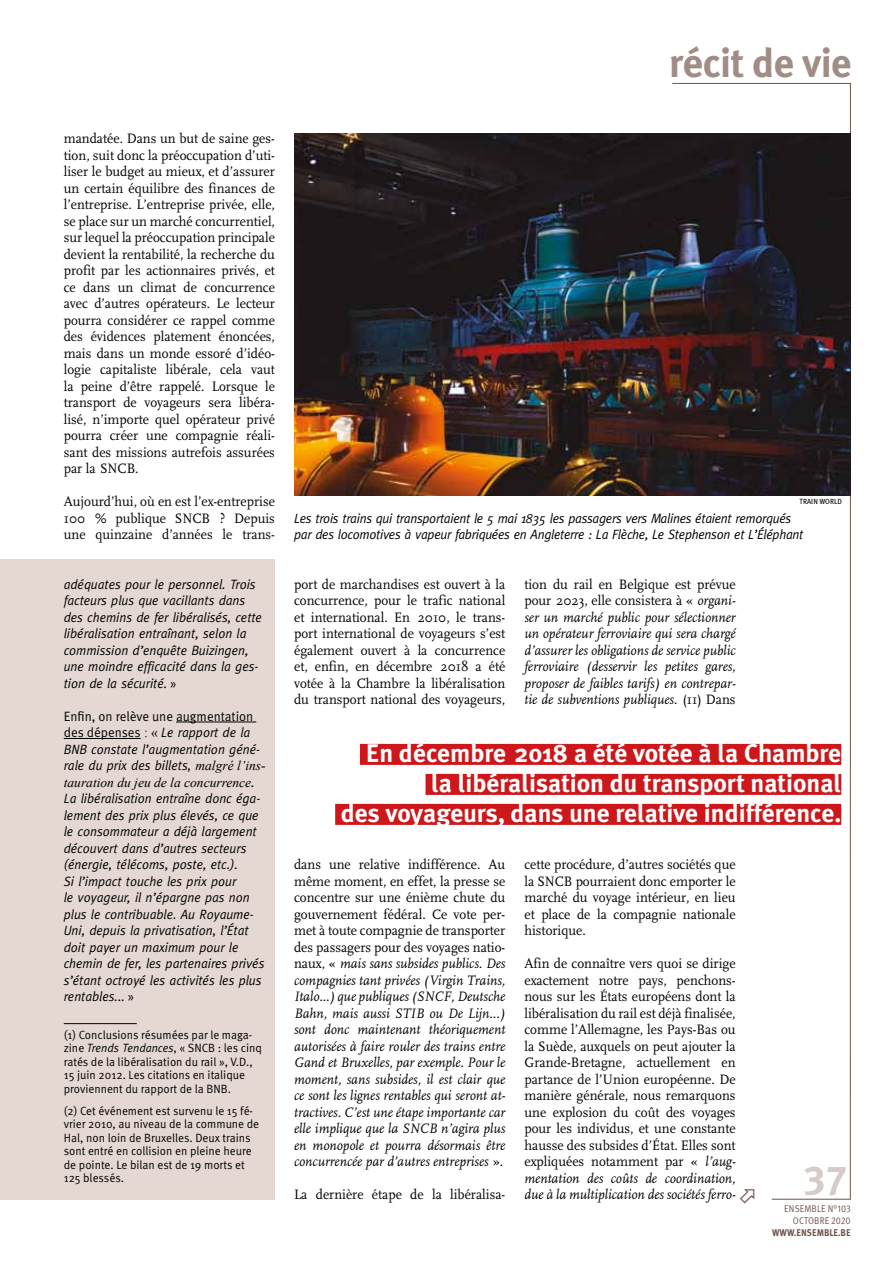
<style>
.page{position:relative;width:893px;height:1263px;background:#fff}
.page>*{position:absolute;margin:0;border:0;box-sizing:border-box;transform-origin:0 0}
.t1{font:700 40.5px "Meta Plus";letter-spacing:-.015em;color:#a28d86}
.t2{font:40.5px "Meta Plus Bold Caps";color:#d5cbc9}
.t3{font:700 25.5px/30px "Meta Plus";color:#fff;text-align:right}
.t4{font:14.25px/16.5px "FF Scala";color:#000;text-align:justify;scale:.95 1}
.t5{font:italic 14.25px/16.5px "FF Scala";color:#000;text-align:justify;scale:.95 1}
.t6{font:italic 13.5px/16.5px "Meta";color:#000;scale:.95 1}
.t7{font:italic 13.5px/16.5px "Meta";letter-spacing:-.02em;color:#000;scale:.95 1}
.t8{font:italic 13.5px "Times New Roman";color:#000}
.t9{font:13.5px "Meta Pro";color:#000;scale:.95 1}
.t10{font:12px/13.5px "Meta Pro";color:#000;scale:.95 1}
.t11{font:italic 12px "Meta";color:#000;scale:.95 1}
.t12{font:9.75px/12px "Meta Pro";letter-spacing:.01em;color:#6f524b;text-align:right;scale:.9 1}
.t13{font:700 9.75px "Meta Plus";color:#6f524b;scale:.9 1}
.t14{font:7.5px "Meta Plus";color:#000;scale:.95 1}
.s1{font-family:"Meta Pro";font-style:normal}
.s2{font-family:"Times New Roman";font-style:normal}
.s3{font-family:"Times New Roman"}
.s4{font-family:"Meta"}
.s5{font-style:normal}
.s6{font-style:italic}
</style>
<div class="page">
<svg style="left:672px;top:83px;width:179px;height:1116px"></svg>
<div style="left:0;top:559px;width:275px;height:640px;background:#e5d8d3"></div>
<img style="left:294px;top:133px;width:556px;height:362px">
<div style="left:360px;top:744px;width:481px;height:21px;background:#cd171a"></div>
<div style="left:425px;top:774px;width:416px;height:21px;background:#cd171a"></div>
<div style="left:335px;top:804px;width:506px;height:21px;background:#cd171a"></div>
<hr style="left:176px;top:722px;width:80px;height:1px;background:#000">
<hr style="left:64px;top:738px;width:77px;height:1px;background:#000">
<hr style="left:64px;top:1023px;width:73px;height:1px;background:#000">
<svg style="left:740px;top:1189px;width:14px;height:10px"></svg>
<h1 class="t1" style="left:669px;top:39px;width:184px">récit de vie</h1>
<p class="t4" style="left:64px;top:130px;width:224px">mandatée. Dans un but de saine ges&shy;tion, suit donc la préoccupation d’uti&shy;liser le budget au mieux, et d’assurer un certain équilibre des finances de l’entreprise. L’entreprise privée, elle, se place sur un marché concurrentiel, sur lequel la préoccupation principale devient la rentabilité, la recherche du profit par les actionnaires privés, et ce dans un climat de concurrence avec d’autres opérateurs. Le lecteur pourra considérer ce rappel comme des évidences platement énoncées, mais dans un monde essoré d’idéo&shy;logie capitaliste libérale, cela vaut la peine d’être rappelé. Lorsque le transport de voyageurs sera libéra&shy;lisé, n’importe quel opérateur privé pourra créer une compagnie réali&shy;sant des missions autrefois assurées par la SNCB.</p>
<p class="t4" style="left:64px;top:493px;width:224px">Aujourd’hui, où en est l’ex-entreprise 100 % publique SNCB ? Depuis une quinzaine d’années le trans-</p>
<p class="t6" style="left:64px;top:575px;width:210px">adéquates pour le personnel. Trois facteurs plus que vacillants dans des chemins de fer libéralisés, cette libéralisation entraînant, selon la commission d’enquête Buizingen, une moindre efficacité dans la ges&shy;tion de la sécurité. <span class="s1">»</span></p>
<p class="t9" style="left:64px;top:707px;width:201px">Enfin, on relève une augmentation</p>
<p class="t6" style="left:64px;top:724px;width:214px"><span class="s1">des dépenses</span> <span class="s2">: «</span> Le rapport de la<br>BNB constate l’augmentation géné&shy;rale du prix des billets, <span class="s3">malgré l’ins-</span></p>
<p class="t8" style="left:64px;top:773px;width:192px">tauration du jeu de la concurrence<span class="s4">.</span></p>
<p class="t6" style="left:64px;top:790px;width:213px">La libéralisation entraîne donc éga&shy;lement des prix plus élevés, ce que le consommateur a déjà largement découvert dans d’autres secteurs (énergie, télécoms, poste, etc.).<br>Si l’impact touche les prix pour<br>le voyageur, il n’épargne pas non plus le contribuable. Au Royaume-Uni, depuis la privatisation, l’État doit payer un maximum pour le chemin de fer, les partenaires privés s’étant octroyé les activités les plus rentables... <span class="s1">»</span></p>
<p class="t10" style="left:64px;top:1028px;width:200px">(1) Conclusions résumées par le maga-</p>
<p class="t11" style="left:64px;top:1041px;width:139px"><span class="s1">zine</span> Trends Tendances<span class="s1">, « SNCB</span></p>
<p class="t10" style="left:64px;top:1042px;width:210px;text-indent:154px">: les cinq ratés de la libéralisation du rail », V.D.,<br>15 juin 2012. Les citations en italique proviennent du rapport de la BNB.</p>
<p class="t10" style="left:64px;top:1104px;width:207px">(2) Cet événement est survenu le 15 fé&shy;vrier 2010, au niveau de la commune de Hal, non loin de Bruxelles. Deux trains sont entré en collision en pleine heure de pointe. Le bilan est de 19 morts et 125 blessés.</p>
<p class="t14" style="left:799px;top:497px;width:9px">TRAIN</p>
<p class="t14" style="left:819px;top:497px;width:17px">WORLD</p>
<p class="t7" style="left:294px;top:509px;width:537px">Les trois trains qui transportaient le 5 mai 1835 les passagers vers Malines étaient remorqués par des locomotives à vapeur fabriquées en Angleterre : La Flèche, Le Stephenson et L’Éléphant</p>
<p class="t4" style="left:294px;top:576px;width:224px">port de marchandises est ouvert à la concurrence, pour le trafic national et international. En 2010, le trans&shy;port international de voyageurs s’est également ouvert à la concurrence et, enfin, en décembre 2018 a été votée à la Chambre la libéralisation du transport national des voyageurs,</p>
<p class="t5" style="left:524px;top:576px;width:224px"><span class="s5">tion du rail en Belgique est prévue pour 2023, elle consistera à «</span> organi&shy;ser un marché public pour sélectionner un opérateur ferroviaire qui sera chargé d’assurer les obligations de service public ferroviaire (desservir les petites gares, proposer de faibles tarifs) en contrepar&shy;tie de subventions publiques<span class="s5">. (11) Dans</span></p>
<h2 class="t3" style="left:341px;top:738px;width:502px">En décembre 2018 a été votée à la Chambre la libéralisation du transport national<br>des voyageurs, dans une relative indifférence.</h2>
<p class="t5" style="left:294px;top:857px;width:224px"><span class="s5">dans une relative indifférence. Au même moment, en effet, la presse se concentre sur une énième chute du gouvernement fédéral. Ce vote per&shy;met à toute compagnie de transporter des passagers pour des voyages natio&shy;naux, «</span> mais sans subsides publics. Des compagnies tant privées (Virgin Trains, Italo...) que publiques (SNCF, Deutsche Bahn, mais aussi STIB ou De Lijn...) sont donc maintenant théoriquement autorisées à faire rouler des trains entre Gand et Bruxelles, par exemple. Pour le moment, sans subsides, il est clair que ce sont les lignes rentables qui seront at&shy;tractives. C’est une étape importante car elle implique que la SNCB n’agira plus en monopole et pourra désormais être concurrencée par d’autres entreprises <span class="s5">».</span></p>
<p class="t4" style="left:294px;top:1187px;width:224px">La dernière étape de la libéralisa-</p>
<p class="t4" style="left:524px;top:857px;width:224px">cette procédure, d’autres sociétés que la SNCB pourraient donc emporter le marché du voyage intérieur, en lieu et place de la compagnie nationale historique.</p>
<p class="t4" style="left:524px;top:956px;width:224px">Afin de connaître vers quoi se dirige exactement notre pays, penchons&shy;nous sur les États européens dont la libéralisation du rail est déjà finalisée, comme l’Allemagne, les Pays-Bas ou la Suède, auxquels on peut ajouter la Grande-Bretagne, actuellement en partance de l’Union européenne. De manière générale, nous remarquons une explosion du coût des voyages pour les individus, et une constante hausse des subsides d’État. Elles sont expliquées notamment par « <span class="s6">l’aug&shy;mentation des coûts de coordination, due à la multiplication des sociétés ferro-</span></p>
<h1 class="t2" style="left:804px;top:1156px;width:45px">37</h1>
<p class="t12" style="left:784px;top:1203px;width:75px">ensemble n°103 octobre 2020</p>
<p class="t13" style="left:772px;top:1227px;width:89px">www.ensemble.be</p>
</div>
